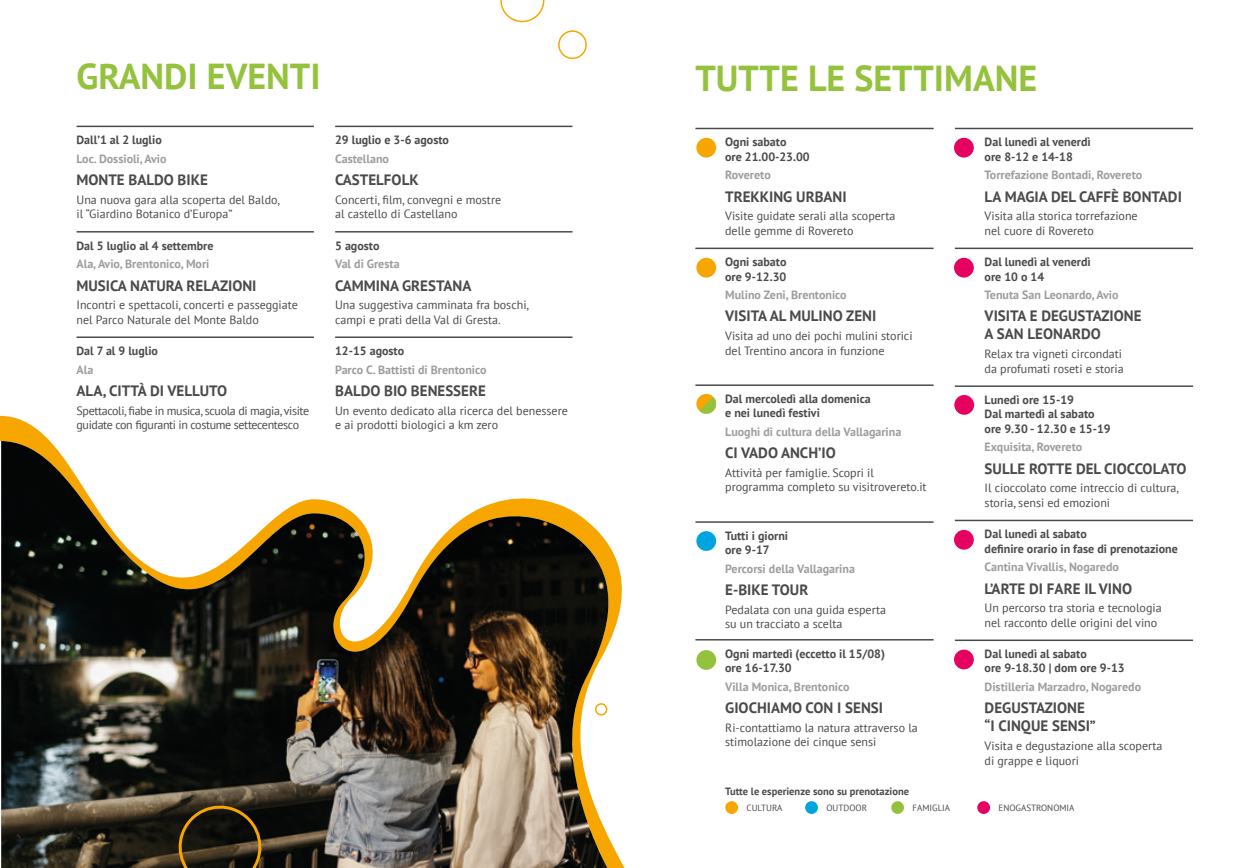
<style>
.page{position:relative;width:1259px;height:868px;background:#fff}
.page>*{position:absolute;margin:0;border:0;box-sizing:border-box;transform-origin:0 0}
.t1{font:700 36px "PT Sans";color:#94c23d}
.t2{font:700 15px/18px "PT Sans";color:#4a4a49}
.t3{font:12px/14.4px "PT Sans";color:#4a4a49}
.t4{font:700 12px/14.4px "PT Sans";color:#4a4a49}
.t5{font:700 12px "PT Sans";color:#9d9d9c}
.t6{font:12px/14.4px "PT Sans";letter-spacing:-.03em;color:#4a4a49}
.t7{font:700 10.5px "PT Sans";color:#4a4a49}
.t8{font:9px "PT Sans";color:#4a4a49}
</style>
<div class="page">
<hr style="left:695px;top:128px;width:238px;height:1px;background:#4a4a49">
<hr style="left:695px;top:247px;width:238px;height:2px;background:#4a4a49">
<hr style="left:695px;top:384px;width:238px;height:2px;background:#4a4a49">
<hr style="left:695px;top:521px;width:238px;height:1px;background:#4a4a49">
<hr style="left:695px;top:639px;width:238px;height:1px;background:#4a4a49">
<hr style="left:955px;top:128px;width:238px;height:1px;background:#4a4a49">
<hr style="left:955px;top:247px;width:238px;height:2px;background:#4a4a49">
<hr style="left:955px;top:385px;width:238px;height:2px;background:#4a4a49">
<hr style="left:955px;top:519px;width:238px;height:2px;background:#4a4a49">
<hr style="left:955px;top:639px;width:238px;height:2px;background:#4a4a49">
<div style="left:696px;top:138px;width:20px;height:19px;background:#f7a600;border-radius:50%"></div>
<div style="left:696px;top:258px;width:20px;height:19px;background:#f7a600;border-radius:50%"></div>
<div style="left:696px;top:650px;width:20px;height:19px;background:#94c23d;border-radius:50%"></div>
<div style="left:954px;top:138px;width:19px;height:19px;background:#e60060;border-radius:50%"></div>
<div style="left:954px;top:258px;width:19px;height:19px;background:#e60060;border-radius:50%"></div>
<div style="left:696px;top:531px;width:20px;height:20px;background:#00a5df;border-radius:50%"></div>
<div style="left:954px;top:395px;width:20px;height:19px;background:#e60060;border-radius:50%"></div>
<div style="left:954px;top:530px;width:19px;height:19px;background:#e60060;border-radius:50%"></div>
<div style="left:954px;top:649px;width:19px;height:20px;background:#e60060;border-radius:50%"></div>
<svg style="left:696px;top:394px;width:20px;height:19px"></svg>
<svg style="left:699px;top:397px;width:18px;height:17px"></svg>
<div style="left:725px;top:801px;width:13px;height:12px;background:#f7a600;border-radius:50%"></div>
<div style="left:891px;top:801px;width:13px;height:12px;background:#94c23d;border-radius:50%"></div>
<div style="left:805px;top:801px;width:13px;height:12px;background:#00a5df;border-radius:50%"></div>
<div style="left:977px;top:801px;width:13px;height:12px;background:#e60060;border-radius:50%"></div>
<hr style="left:77px;top:126px;width:237px;height:1px;background:#4a4a49">
<hr style="left:77px;top:231px;width:237px;height:1px;background:#4a4a49">
<hr style="left:77px;top:336px;width:237px;height:2px;background:#4a4a49">
<hr style="left:335px;top:126px;width:237px;height:1px;background:#4a4a49">
<hr style="left:335px;top:231px;width:237px;height:1px;background:#4a4a49">
<hr style="left:335px;top:336px;width:237px;height:2px;background:#4a4a49">
<svg style="left:558px;top:30px;width:29px;height:30px"></svg>
<svg style="left:500px;top:0;width:45px;height:23px"></svg>
<img style="left:1px;top:441px;width:609px;height:426px">
<svg style="left:174px;top:797px;width:96px;height:70px;background:#332915"></svg>
<h1 class="t1" style="left:77px;top:53px;width:245px">GRANDI EVENTI</h1>
<p class="t4" style="left:77px;top:132px;width:87px">Dall’1 al 2 luglio</p>
<p class="t5" style="left:77px;top:151px;width:92px">Loc. Dossioli, Avio</p>
<p class="t2" style="left:77px;top:170px;width:133px">MONTE BALDO BIKE</p>
<p class="t3" style="left:77px;top:192px;width:205px">Una nuova gara alla scoperta del Baldo, il “Giardino Botanico d’Europa”</p>
<p class="t4" style="left:77px;top:238px;width:139px">Dal 5 luglio al 4 settembre</p>
<p class="t5" style="left:77px;top:256px;width:134px">Ala, Avio, Brentonico, Mori</p>
<p class="t2" style="left:77px;top:276px;width:181px">MUSICA NATURA RELAZIONI</p>
<p class="t3" style="left:77px;top:297px;width:223px">Incontri e spettacoli, concerti e passeggiate nel Parco Naturale del Monte Baldo</p>
<p class="t4" style="left:77px;top:343px;width:83px">Dal 7 al 9 luglio</p>
<p class="t5" style="left:77px;top:361px;width:18px">Ala</p>
<p class="t2" style="left:77px;top:381px;width:152px">ALA, CITTÀ DI VELLUTO</p>
<p class="t6" style="left:77px;top:403px;width:234px">Spettacoli, fiabe in musica, scuola di magia, visite guidate con figuranti in costume settecentesco</p>
<p class="t4" style="left:335px;top:132px;width:115px">29 luglio e 3-6 agosto</p>
<p class="t5" style="left:335px;top:151px;width:55px">Castellano</p>
<p class="t2" style="left:335px;top:170px;width:85px">CASTELFOLK</p>
<p class="t3" style="left:335px;top:192px;width:167px">Concerti, film, convegni e mostre al castello di Castellano</p>
<p class="t4" style="left:335px;top:238px;width:46px">5 agosto</p>
<p class="t5" style="left:335px;top:256px;width:66px">Val di Gresta</p>
<p class="t2" style="left:335px;top:276px;width:138px">CAMMINA GRESTANA</p>
<p class="t3" style="left:335px;top:297px;width:196px">Una suggestiva camminata fra boschi, campi e prati della Val di Gresta.</p>
<p class="t4" style="left:335px;top:343px;width:71px">12-15 agosto</p>
<p class="t5" style="left:335px;top:361px;width:153px">Parco C. Battisti di Brentonico</p>
<p class="t2" style="left:335px;top:381px;width:152px">BALDO BIO BENESSERE</p>
<p class="t3" style="left:335px;top:403px;width:234px">Un evento dedicato alla ricerca del benessere e ai prodotti biologici a km zero</p>
<h1 class="t1" style="left:695px;top:55px;width:343px">TUTTE LE SETTIMANE</h1>
<p class="t4" style="left:725px;top:135px;width:86px">Ogni sabato<br>ore 21.00-23.00</p>
<p class="t5" style="left:725px;top:167px;width:47px">Rovereto</p>
<p class="t2" style="left:725px;top:187px;width:123px">TREKKING URBANI</p>
<p class="t3" style="left:725px;top:208px;width:172px">Visite guidate serali alla scoperta delle gemme di Rovereto</p>
<p class="t4" style="left:725px;top:254px;width:63px">Ogni sabato ore 9-12.30</p>
<p class="t5" style="left:725px;top:287px;width:123px">Mulino Zeni, Brentonico</p>
<p class="t2" style="left:725px;top:307px;width:153px">VISITA AL MULINO ZENI</p>
<p class="t3" style="left:725px;top:328px;width:189px">Visita ad uno dei pochi mulini storici del Trentino ancora in funzione</p>
<p class="t4" style="left:725px;top:391px;width:147px">Dal mercoledì alla domenica e nei lunedì festivi</p>
<p class="t5" style="left:725px;top:424px;width:178px">Luoghi di cultura della Vallagarina</p>
<p class="t2" style="left:725px;top:443px;width:112px">CI VADO ANCH’IO</p>
<p class="t3" style="left:725px;top:465px;width:203px">Attività per famiglie. Scopri il programma completo su visitrovereto.it</p>
<p class="t4" style="left:725px;top:528px;width:64px">Tutti i giorni ore 9-17</p>
<p class="t5" style="left:725px;top:560px;width:131px">Percorsi della Vallagarina</p>
<p class="t2" style="left:725px;top:580px;width:85px">E-BIKE TOUR</p>
<p class="t3" style="left:725px;top:602px;width:162px">Pedalata con una guida esperta su un tracciato a scelta</p>
<p class="t4" style="left:725px;top:645px;width:161px">Ogni martedì (eccetto il 15/08) ore 16-17.30</p>
<p class="t5" style="left:725px;top:678px;width:126px">Villa Monica, Brentonico</p>
<p class="t2" style="left:725px;top:698px;width:159px">GIOCHIAMO CON I SENSI</p>
<p class="t3" style="left:725px;top:719px;width:194px">Ri-contattiamo la natura attraverso la stimolazione dei cinque sensi</p>
<p class="t4" style="left:984px;top:135px;width:108px">Dal lunedì al venerdì ore 8-12 e 14-18</p>
<p class="t5" style="left:984px;top:167px;width:159px">Torrefazione Bontadi, Rovereto</p>
<p class="t2" style="left:984px;top:187px;width:199px">LA MAGIA DEL CAFFÈ BONTADI</p>
<p class="t3" style="left:984px;top:208px;width:154px">Visita alla storica torrefazione nel cuore di Rovereto</p>
<p class="t4" style="left:984px;top:254px;width:108px">Dal lunedì al venerdì ore 10 o 14</p>
<p class="t5" style="left:984px;top:287px;width:135px">Tenuta San Leonardo, Avio</p>
<p class="t2" style="left:984px;top:307px;width:158px">VISITA E DEGUSTAZIONE<br>A SAN LEONARDO</p>
<p class="t3" style="left:984px;top:346px;width:141px">Relax tra vigneti circondati da profumati roseti e storia</p>
<p class="t4" style="left:984px;top:392px;width:127px">Lunedì ore 15-19<br>Dal martedì al sabato ore 9.30 - 12.30 e 15-19</p>
<p class="t5" style="left:984px;top:439px;width:99px">Exquisita, Rovereto</p>
<p class="t2" style="left:984px;top:459px;width:203px">SULLE ROTTE DEL CIOCCOLATO</p>
<p class="t3" style="left:984px;top:480px;width:196px">Il cioccolato come intreccio di cultura, storia, sensi ed emozioni</p>
<p class="t4" style="left:984px;top:526px;width:195px">Dal lunedì al sabato<br>definire orario in fase di prenotazione</p>
<p class="t5" style="left:984px;top:559px;width:136px">Cantina Vivallis, Nogaredo</p>
<p class="t2" style="left:984px;top:579px;width:149px">L’ARTE DI FARE IL VINO</p>
<p class="t3" style="left:984px;top:600px;width:178px">Un percorso tra storia e tecnologia nel racconto delle origini del vino</p>
<p class="t4" style="left:984px;top:646px;width:142px">Dal lunedì al sabato<br>ore 9-18.30 | dom ore 9-13</p>
<p class="t5" style="left:984px;top:679px;width:158px">Distilleria Marzadro, Nogaredo</p>
<p class="t2" style="left:984px;top:698px;width:113px">DEGUSTAZIONE “I CINQUE SENSI”</p>
<p class="t3" style="left:984px;top:738px;width:179px">Visita e degustazione alla scoperta di grappe e liquori</p>
<p class="t7" style="left:725px;top:784px;width:185px">Tutte le esperienze sono su prenotazione</p>
<p class="t8" style="left:746px;top:802px;width:37px">CULTURA</p>
<p class="t8" style="left:826px;top:802px;width:42px">OUTDOOR</p>
<p class="t8" style="left:912px;top:802px;width:39px">FAMIGLIA</p>
<p class="t8" style="left:998px;top:802px;width:77px">ENOGASTRONOMIA</p>
</div>
